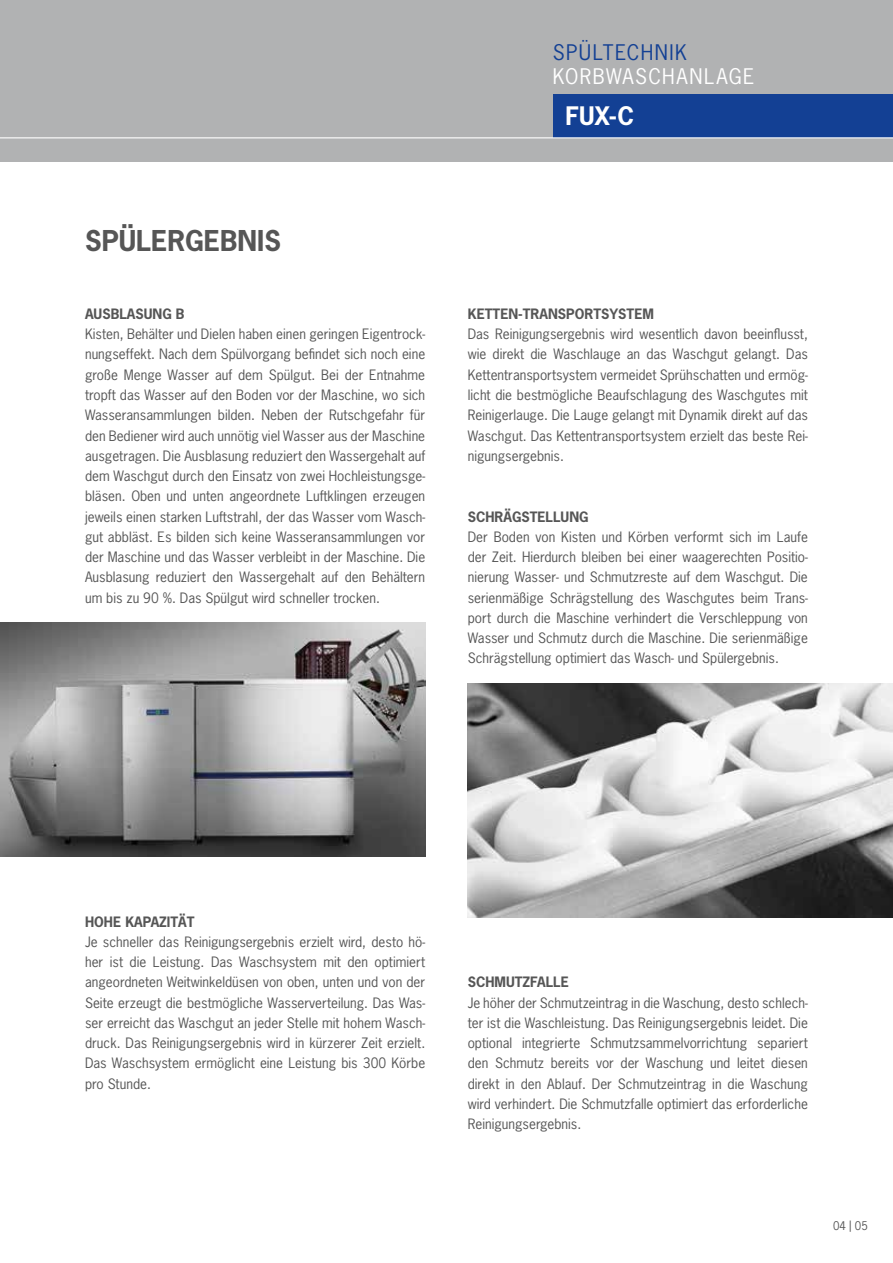
<style>
.page{position:relative;width:893px;height:1263px;background:#fff}
.page>*{position:absolute;margin:0;border:0;box-sizing:border-box;transform-origin:0 0}
.t1{font:700 27px "News Gothic";color:#565656}
.t2{font:700 24px "News Gothic";color:#fff}
.t3{font:20.25px "News Gothic";letter-spacing:.065em;color:#fff}
.t4{font:20.25px "News Gothic";letter-spacing:.07em;color:#134094}
.t5{font:13.5px/20.2px "News Gothic";color:#565656;text-align:justify}
.t6{font:700 13.5px "News Gothic";color:#565656}
.t7{font:11.25px "News Gothic";color:#565656}
</style>
<div class="page">
<div style="left:0;top:0;width:893px;height:162px;background:#b1b2b3"></div>
<div style="left:553px;top:94px;width:340px;height:43px;background:#134094"></div>
<hr style="left:0;top:137px;width:893px;height:1px;background:#fff">
<img style="left:0;top:623px;width:425px;height:234px">
<img style="left:468px;top:683px;width:425px;height:234px">
<h1 class="t1" style="left:85px;top:223px;width:197px">SPÜLERGEBNIS</h1>
<p class="t6" style="left:85px;top:305px;width:101px">AUSBLASUNG B</p>
<p class="t5" style="left:85px;top:324px;width:342px">Kisten, Behälter und Dielen haben einen geringen Eigentrock&shy;nungseffekt. Nach dem Spülvorgang befindet sich noch eine große Menge Wasser auf dem Spülgut. Bei der Entnahme tropft das Wasser auf den Boden vor der Maschine, wo sich Wasseransammlungen bilden. Neben der Rutschgefahr für den Bediener wird auch unnötig viel Wasser aus der Maschine ausgetragen. Die Ausblasung reduziert den Wassergehalt auf dem Waschgut durch den Einsatz von zwei Hochleistungsge&shy;bläsen. Oben und unten angeordnete Luftklingen erzeugen jeweils einen starken Luftstrahl, der das Wasser vom Wasch&shy;gut abbläst. Es bilden sich keine Wasseransammlungen vor der Maschine und das Wasser verbleibt in der Maschine. Die Ausblasung reduziert den Wassergehalt auf den Behältern um bis zu 90 %. Das Spülgut wird schneller trocken.</p>
<h3 class="t4" style="left:553px;top:39px;width:136px">SPÜLTECHNIK</h3>
<h3 class="t3" style="left:553px;top:64px;width:203px">KORBWASCHANLAGE</h3>
<h2 class="t2" style="left:566px;top:100px;width:70px">FUX-C</h2>
<p class="t6" style="left:468px;top:305px;width:188px">KETTEN-TRANSPORTSYSTEM</p>
<p class="t5" style="left:468px;top:324px;width:342px">Das Reinigungsergebnis wird wesentlich davon beeinflusst, wie direkt die Waschlauge an das Waschgut gelangt. Das Kettentransportsystem vermeidet Sprühschatten und ermög&shy;licht die bestmögliche Beaufschlagung des Waschgutes mit Reinigerlauge. Die Lauge gelangt mit Dynamik direkt auf das Waschgut. Das Kettentransportsystem erzielt das beste Rei&shy;nigungsergebnis.</p>
<p class="t6" style="left:468px;top:507px;width:122px">SCHRÄGSTELLUNG</p>
<p class="t5" style="left:468px;top:526px;width:342px">Der Boden von Kisten und Körben verformt sich im Laufe der Zeit. Hierdurch bleiben bei einer waagerechten Positio&shy;nierung Wasser- und Schmutzreste auf dem Waschgut. Die serienmäßige Schrägstellung des Waschgutes beim Trans&shy;port durch die Maschine verhindert die Verschleppung von Wasser und Schmutz durch die Maschine. Die serienmäßige Schrägstellung optimiert das Wasch- und Spülergebnis.</p>
<p class="t6" style="left:85px;top:912px;width:111px">HOHE KAPAZITÄT</p>
<p class="t5" style="left:85px;top:931px;width:342px">Je schneller das Reinigungsergebnis erzielt wird, desto hö&shy;her ist die Leistung. Das Waschsystem mit den optimiert angeordneten Weitwinkeldüsen von oben, unten und von der Seite erzeugt die bestmögliche Wasserverteilung. Das Was&shy;ser erreicht das Waschgut an jeder Stelle mit hohem Wasch&shy;druck. Das Reinigungsergebnis wird in kürzerer Zeit erzielt.<br>Das Waschsystem ermöglicht eine Leistung bis 300 Körbe pro Stunde.</p>
<p class="t6" style="left:468px;top:973px;width:103px">SCHMUTZFALLE</p>
<p class="t5" style="left:468px;top:992px;width:342px">Je höher der Schmutzeintrag in die Waschung, desto schlech&shy;ter ist die Waschleistung. Das Reinigungsergebnis leidet. Die optional integrierte Schmutzsammelvorrichtung separiert den Schmutz bereits vor der Waschung und leitet diesen direkt in den Ablauf. Der Schmutzeintrag in die Waschung wird verhindert. Die Schmutzfalle optimiert das erforderliche Reinigungsergebnis.</p>
<p class="t7" style="left:833px;top:1219px;width:36px">04 | 05</p>
</div>
